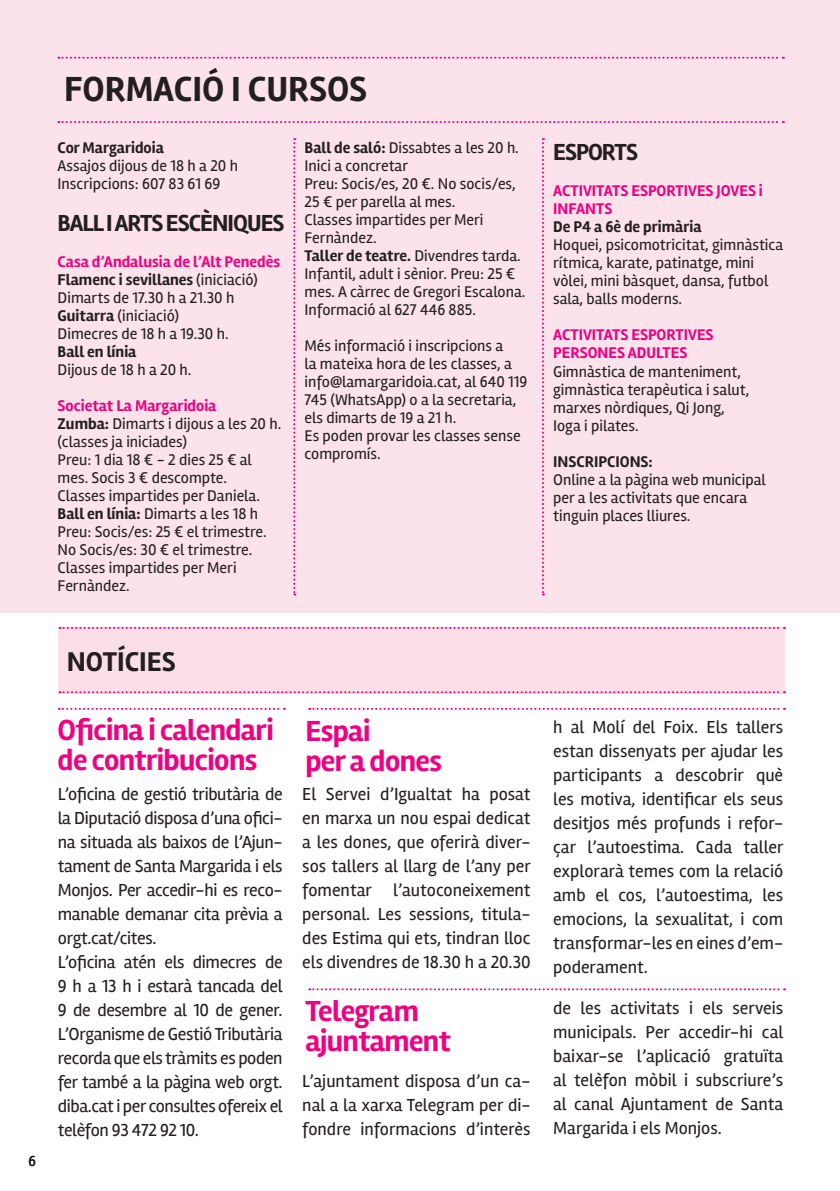
<style>
.page{position:relative;width:840px;height:1191px;background:#fff}
.page>*{position:absolute;margin:0;border:0;box-sizing:border-box;transform-origin:0 0}
.t1{font:700 36px "Rambla";color:#231f20}
.Acte{font:700 30px "Rambla";letter-spacing:-.02em;color:#ed0280}
.t2{font:700 28px "Rambla";color:#231f20}
.t3{font:700 24px "Rambla";letter-spacing:-.04em;color:#231f20}
.Acte-2{font:18px/24px "Rambla";color:#231f20;text-align:justify}
.t4{font:16px/18px "Rambla";color:#231f20}
.t5{font:700 16px/18px "Rambla";color:#ed0280}
.t6{font:700 16px "Rambla";color:#231f20}
.t7{font:15px "Rambla";color:#231f20}
.s1{font-weight:400}
.s2{font-weight:700}
</style>
<div class="page">
<div style="left:0;top:0;width:839px;height:612px;background:#fce3eb"></div>
<svg style="left:58px;top:57px;width:725px;height:2px"></svg>
<svg style="left:58px;top:121px;width:725px;height:2px"></svg>
<svg style="left:542px;top:138px;width:1px;height:457px"></svg>
<svg style="left:293px;top:138px;width:2px;height:457px"></svg>
<div style="left:58px;top:627px;width:726px;height:66px;background:#fbdfe8"></div>
<svg style="left:59px;top:627px;width:725px;height:2px"></svg>
<svg style="left:59px;top:691px;width:725px;height:2px"></svg>
<svg style="left:309px;top:708px;width:475px;height:2px"></svg>
<svg style="left:309px;top:988px;width:475px;height:2px"></svg>
<svg style="left:59px;top:708px;width:226px;height:2px"></svg>
<p class="t7" style="left:28px;top:1152px;width:9px">6</p>
<p class="t1" style="left:64px;top:68px;width:304px">FORMACIÓ I CURSOS</p>
<p class="t6" style="left:58px;top:138px;width:108px">Cor Margaridoia</p>
<p class="t4" style="left:58px;top:157px;width:182px">Assajos dijous de 18 h a 20 h</p>
<p class="t4" style="left:58px;top:175px;width:164px">Inscripcions: 607 83 61 69</p>
<p class="t3" style="left:58px;top:209px;width:228px">BALL I ARTS ESCÈNIQUES</p>
<p class="t5" style="left:58px;top:253px;width:224px">Casa d’Andalusia de l’Alt Penedès</p>
<p class="t6" style="left:58px;top:270px;width:201px">Flamenc i sevillanes <span class="s1">(iniciació)</span></p>
<p class="t4" style="left:58px;top:289px;width:178px">Dimarts de 17.30 h a 21.30 h</p>
<p class="t4" style="left:58px;top:307px;width:123px"><span class="s2">Guitarra</span> (iniciació)</p>
<p class="t4" style="left:58px;top:325px;width:172px">Dimecres de 18 h a 19.30 h.</p>
<p class="t6" style="left:58px;top:342px;width:80px">Ball en línia</p>
<p class="t4" style="left:58px;top:361px;width:135px">Dijous de 18 h a 20 h.</p>
<p class="t5" style="left:58px;top:397px;width:160px">Societat La Margaridoia</p>
<p class="t4" style="left:58px;top:415px;width:225px"><span class="s2">Zumba:</span> Dimarts i dijous a les 20 h. (classes ja iniciades)</p>
<p class="t4" style="left:58px;top:451px;width:196px">Preu: 1 dia 18 € - 2 dies 25 € al mes. Socis 3 € descompte.</p>
<p class="t4" style="left:58px;top:487px;width:204px">Classes impartides per Daniela.</p>
<p class="t4" style="left:58px;top:505px;width:202px"><span class="s2">Ball en línia:</span> Dimarts a les 18 h</p>
<p class="t4" style="left:58px;top:523px;width:210px">Preu: Socis/es: 25 € el trimestre.<br>No Socis/es: 30 € el trimestre.</p>
<p class="t4" style="left:58px;top:559px;width:180px">Classes impartides per Meri<br>Fernàndez.</p>
<p class="t4" style="left:304px;top:139px;width:216px"><span class="s2">Ball de saló:</span> Dissabtes a les 20 h.<br>Inici a concretar</p>
<p class="t4" style="left:304px;top:175px;width:212px">Preu: Socis/es, 20 €. No socis/es,<br>25 € per parella al mes.</p>
<p class="t4" style="left:304px;top:211px;width:180px">Classes impartides per Meri<br>Fernàndez.</p>
<p class="t4" style="left:304px;top:247px;width:222px"><span class="s2">Taller de teatre.</span> Divendres tarda.<br>Infantil, adult i sènior. Preu: 25 € mes. A càrrec de Gregori Escalona.<br>Informació al 627 446 885.</p>
<p class="t4" style="left:304px;top:337px;width:224px">Més informació i inscripcions a<br>la mateixa hora de les classes, a info@lamargaridoia.cat, al 640 119<br>745 (WhatsApp) o a la secretaria, els dimarts de 19 a 21 h.</p>
<p class="t4" style="left:304px;top:427px;width:217px">Es poden provar les classes sense compromís.</p>
<p class="t2" style="left:67px;top:645px;width:111px">NOTÍCIES</p>
<p class="Acte" style="left:58px;top:712px;width:217px">Oficina i calendari</p>
<p class="Acte" style="left:58px;top:742px;width:201px">de contribucions</p>
<p class="Acte-2" style="left:58px;top:781px;width:226px">L’oficina de gestió tributària de la Diputació disposa d’una ofici&shy;na situada als baixos de l’Ajun&shy;tament de Santa Margarida i els Monjos. Per accedir-hi es reco&shy;manable demanar cita prèvia a orgt.cat/cites.</p>
<p class="Acte-2" style="left:58px;top:949px;width:226px">L’oficina atén els dimecres de 9 h a 13 h i estarà tancada del 9 de desembre al 10 de gener.<br>L’Organisme de Gestió Tributària recorda que els tràmits es poden fer també a la pàgina web orgt. diba.cat i per consultes ofereix el telèfon 93 472 92 10.</p>
<p class="Acte" style="left:305px;top:713px;width:66px">Espai</p>
<p class="Acte" style="left:305px;top:743px;width:138px">per a dones</p>
<p class="Acte-2" style="left:302px;top:781px;width:230px">El Servei d’Igualtat ha posat en marxa un nou espai dedicat a les dones, que oferirà diver&shy;sos tallers al llarg de l’any per fomentar l’autoconeixement personal. Les sessions, titula&shy;des Estima qui ets, tindran lloc els divendres de 18.30 h a 20.30</p>
<p class="Acte" style="left:305px;top:993px;width:115px">Telegram</p>
<p class="Acte" style="left:305px;top:1023px;width:147px">ajuntament</p>
<p class="Acte-2" style="left:302px;top:1069px;width:230px">L’ajuntament disposa d’un ca&shy;nal a la xarxa Telegram per di&shy;fondre informacions d’interès</p>
<p class="t3" style="left:553px;top:138px;width:86px">ESPORTS</p>
<p class="t5" style="left:553px;top:182px;width:211px">ACTIVITATS ESPORTIVES JOVES i<br>INFANTS</p>
<p class="t6" style="left:553px;top:218px;width:150px">De P4 a 6è de primària</p>
<p class="t4" style="left:553px;top:236px;width:231px">Hoquei, psicomotricitat, gimnàstica rítmica, karate, patinatge, mini vòlei, mini bàsquet, dansa, futbol sala, balls moderns.</p>
<p class="t5" style="left:553px;top:326px;width:162px">ACTIVITATS ESPORTIVES</p>
<p class="t5" style="left:553px;top:344px;width:135px">PERSONES ADULTES</p>
<p class="t4" style="left:553px;top:362px;width:189px">Gimnàstica de manteniment,</p>
<p class="t4" style="left:553px;top:380px;width:197px">gimnàstica terapèutica i salut, marxes nòrdiques, Qi Jong,</p>
<p class="t4" style="left:553px;top:416px;width:87px">Ioga i pilates.</p>
<p class="t6" style="left:553px;top:452px;width:101px">INSCRIPCIONS:</p>
<p class="t4" style="left:553px;top:470px;width:214px">Online a la pàgina web municipal per a les activitats que encara tinguin places lliures.</p>
<p class="Acte-2" style="left:553px;top:715px;width:232px">h al Molí del Foix. Els tallers estan dissenyats per ajudar les participants a descobrir què les motiva, identificar els seus desitjos més profunds i refor&shy;çar l’autoestima. Cada taller explorarà temes com la relació amb el cos, l’autoestima, les emocions, la sexualitat, i com transformar-les en eines d’em&shy;poderament.</p>
<p class="Acte-2" style="left:553px;top:996px;width:231px">de les activitats i els serveis municipals. Per accedir-hi cal baixar-se l’aplicació gratuïta al telèfon mòbil i subscriure’s al canal Ajuntament de Santa Margarida i els Monjos.</p>
</div>
